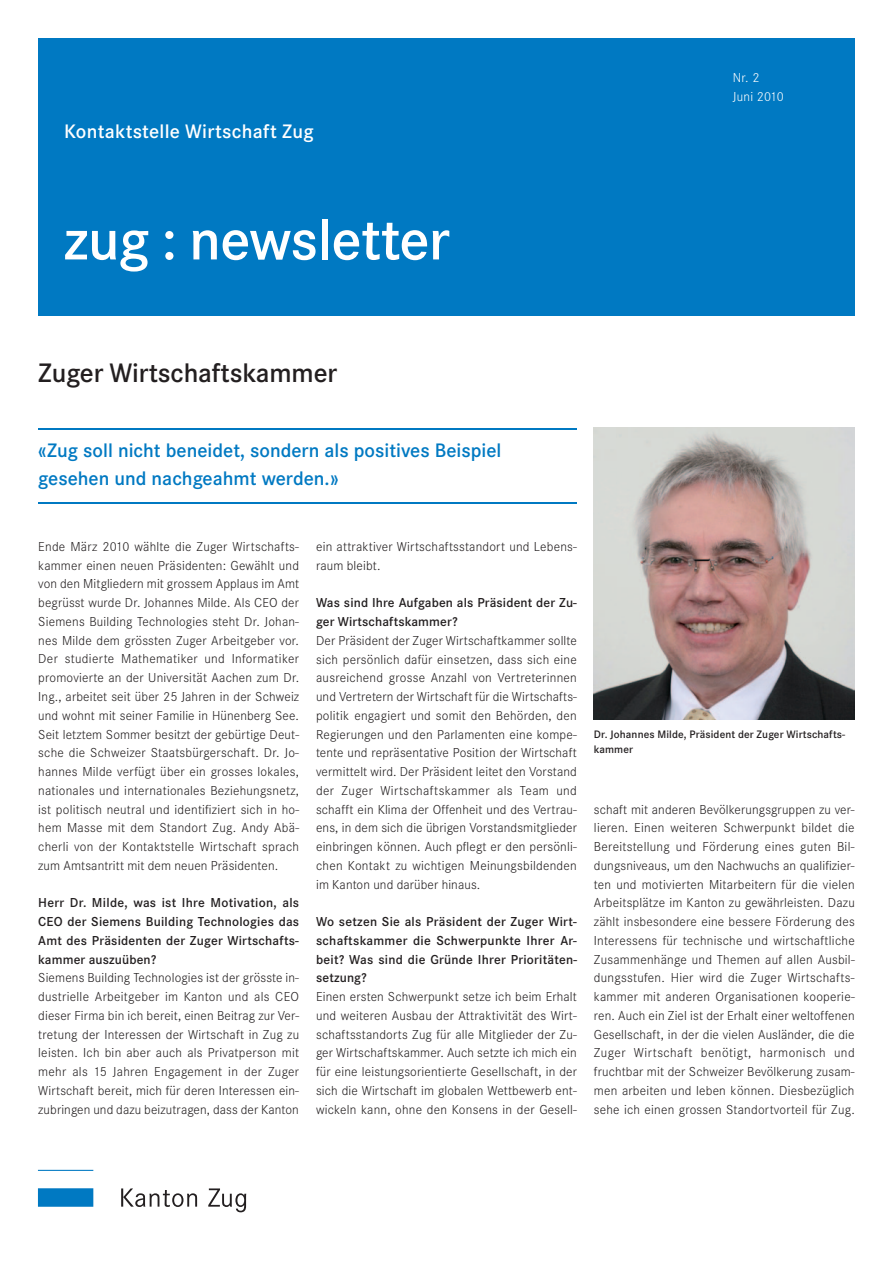
<style>
.page{position:relative;width:893px;height:1263px;background:#fff}
.page>*{position:absolute;margin:0;border:0;box-sizing:border-box;transform-origin:0 0}
.t1{font:600 60px "Corporate S";letter-spacing:-.01em;color:#fff}
.t2{font:600 27.75px "Corporate S";letter-spacing:-.005em;color:#231f20}
.t3{font:600 20.25px/28.2px "Corporate S";color:#0079c2}
.t4{font:600 20.25px "Corporate S";letter-spacing:.015em;color:#fff}
.t5{font:300 13.5px/18.8px "Corporate S";letter-spacing:.015em;color:#231f20;text-align:justify}
.t6{font:600 13.5px/18.8px "Corporate S";letter-spacing:.01em;color:#231f20;text-align:justify}
.t7{font:300 13.5px/18.8px "Corporate S";letter-spacing:.02em;color:#fff}
.t8{font:600 11.25px/15px "Corporate S";letter-spacing:.01em;color:#231f20}
</style>
<div class="page">
<svg style="left:121px;top:1188px;width:125px;height:24px"></svg>
<svg style="left:38px;top:1170px;width:55px;height:37px"></svg>
<div style="left:38px;top:38px;width:817px;height:278px;background:#0079c2"></div>
<img style="left:594px;top:428px;width:261px;height:292px">
<hr style="left:38px;top:428px;width:539px;height:1px;background:#0079c2">
<hr style="left:38px;top:502px;width:539px;height:2px;background:#0079c2">
<h3 class="t4" style="left:64px;top:120px;width:251px">Kontaktstelle Wirtschaft Zug</h3>
<h1 class="t1" style="left:64px;top:206px;width:388px">zug : newsletter</h1>
<p class="t7" style="left:733px;top:69px;width:52px">Nr. 2<br>Juni 2010</p>
<h2 class="t2" style="left:38px;top:357px;width:300px">Zuger Wirtschaftskammer</h2>
<h3 class="t3" style="left:38px;top:436px;width:465px">«Zug soll nicht beneidet, sondern als positives Beispiel gesehen und nachgeahmt werden.»</h3>
<p class="t5" style="left:38px;top:537px;width:262px">Ende März 2010 wählte die Zuger Wirtschafts&shy;kammer einen neuen Präsidenten: Gewählt und von den Mitgliedern mit grossem Applaus im Amt begrüsst wurde Dr. Johannes Milde. Als CEO der Siemens Building Technologies steht Dr. Johan&shy;nes Milde dem grössten Zuger Arbeitgeber vor.<br>Der studierte Mathematiker und Informatiker promovierte an der Universität Aachen zum Dr.<br>Ing., arbeitet seit über 25 Jahren in der Schweiz und wohnt mit seiner Familie in Hünenberg See.<br>Seit letztem Sommer besitzt der gebürtige Deut&shy;sche die Schweizer Staatsbürgerschaft. Dr. Jo&shy;hannes Milde verfügt über ein grosses lokales, nationales und internationales Beziehungsnetz, ist politisch neutral und identifiziert sich in ho&shy;hem Masse mit dem Standort Zug. Andy Abä&shy;cherli von der Kontaktstelle Wirtschaft sprach zum Amtsantritt mit dem neuen Präsidenten.</p>
<p class="t6" style="left:38px;top:894px;width:262px">Herr Dr. Milde, was ist Ihre Motivation, als CEO der Siemens Building Technologies das Amt des Präsidenten der Zuger Wirtschafts&shy;kammer auszuüben?</p>
<p class="t5" style="left:38px;top:969px;width:262px">Siemens Building Technologies ist der grösste in&shy;dustrielle Arbeitgeber im Kanton und als CEO dieser Firma bin ich bereit, einen Beitrag zur Ver&shy;tretung der Interessen der Wirtschaft in Zug zu leisten. Ich bin aber auch als Privatperson mit mehr als 15 Jahren Engagement in der Zuger Wirtschaft bereit, mich für deren Interessen ein&shy;zubringen und dazu beizutragen, dass der Kanton</p>
<p class="t5" style="left:316px;top:537px;width:262px">ein attraktiver Wirtschaftsstandort und Lebens&shy;raum bleibt.</p>
<p class="t6" style="left:316px;top:594px;width:262px">Was sind Ihre Aufgaben als Präsident der Zu&shy;ger Wirtschaftskammer?</p>
<p class="t5" style="left:316px;top:631px;width:262px">Der Präsident der Zuger Wirtschaftkammer sollte sich persönlich dafür einsetzen, dass sich eine ausreichend grosse Anzahl von Vertreterinnen und Vertretern der Wirtschaft für die Wirtschafts&shy;politik engagiert und somit den Behörden, den Regierungen und den Parlamenten eine kompe&shy;tente und repräsentative Position der Wirtschaft vermittelt wird. Der Präsident leitet den Vorstand der Zuger Wirtschaftskammer als Team und schafft ein Klima der Offenheit und des Vertrau&shy;ens, in dem sich die übrigen Vorstandsmitglieder einbringen können. Auch pflegt er den persönli&shy;chen Kontakt zu wichtigen Meinungsbildenden im Kanton und darüber hinaus.</p>
<p class="t6" style="left:316px;top:912px;width:262px">Wo setzen Sie als Präsident der Zuger Wirt&shy;schaftskammer die Schwerpunkte Ihrer Ar&shy;beit? Was sind die Gründe Ihrer Prioritäten&shy;setzung?</p>
<p class="t5" style="left:316px;top:987px;width:262px">Einen ersten Schwerpunkt setze ich beim Erhalt und weiteren Ausbau der Attraktivität des Wirt&shy;schaftsstandorts Zug für alle Mitglieder der Zu&shy;ger Wirtschaftskammer. Auch setzte ich mich ein für eine leistungsorientierte Gesellschaft, in der sich die Wirtschaft im globalen Wettbewerb ent&shy;wickeln kann, ohne den Konsens in der Gesell-</p>
<p class="t8" style="left:594px;top:727px;width:253px">Dr. Johannes Milde, Präsident der Zuger Wirtschafts&shy;kammer</p>
<p class="t5" style="left:594px;top:800px;width:262px">schaft mit anderen Bevölkerungsgruppen zu ver&shy;lieren. Einen weiteren Schwerpunkt bildet die Bereitstellung und Förderung eines guten Bil&shy;dungsniveaus, um den Nachwuchs an qualifizier&shy;ten und motivierten Mitarbeitern für die vielen Arbeitsplätze im Kanton zu gewährleisten. Dazu zählt insbesondere eine bessere Förderung des Interessens für technische und wirtschaftliche Zusammenhänge und Themen auf allen Ausbil&shy;dungsstufen. Hier wird die Zuger Wirtschafts&shy;kammer mit anderen Organisationen kooperie&shy;ren. Auch ein Ziel ist der Erhalt einer weltoffenen Gesellschaft, in der die vielen Ausländer, die die Zuger Wirtschaft benötigt, harmonisch und fruchtbar mit der Schweizer Bevölkerung zusam&shy;men arbeiten und leben können. Diesbezüglich sehe ich einen grossen Standortvorteil für Zug.</p>
</div>
